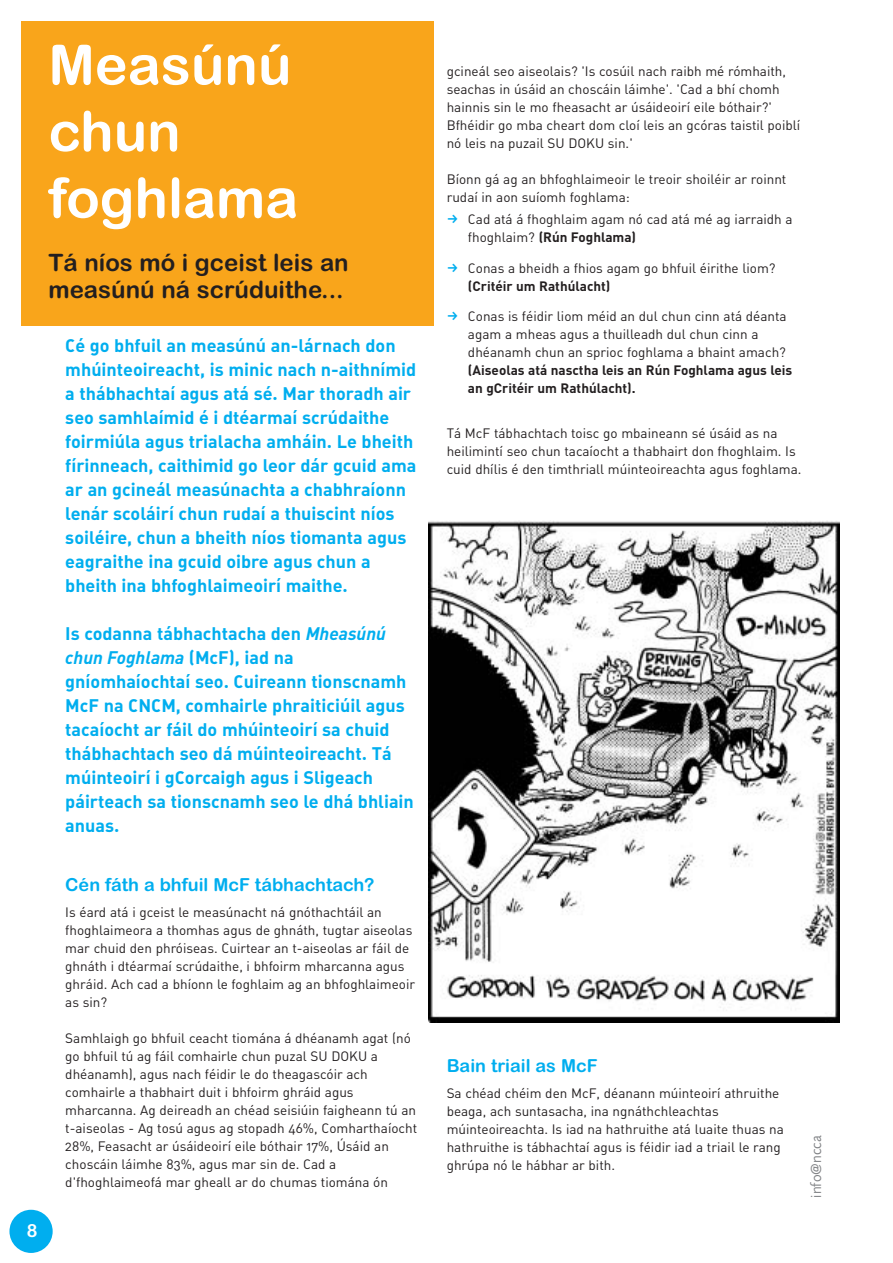
<style>
.page{position:relative;width:893px;height:1263px;background:#fff}
.page>*{position:absolute;margin:0;border:0;box-sizing:border-box;transform-origin:0 0}
.t1{font:55.5px/66.6px "Arial Rounded MT Bold";color:#fff}
.t2{font:24px/27px "Arial Rounded MT Bold";color:#231f20}
.t3{font:18px/24px "DIN Bold Alternate";color:#00aeef}
.t4{font:18px "Arial Rounded MT Bold";color:#00aeef}
.t5{font:italic 700 18px "DIN";color:#00aeef}
.t6{font:18px "Arial Rounded MT Bold";color:#fff}
.t7{font:15px "Foundry Sans";color:#808285}
.t8{font:13.5px/18px "DIN Regular Alternate";color:#231f20}
.t9{font:700 13.5px/18px "DIN";color:#231f20}
.s1{font-family:"DIN";font-weight:700;font-style:italic}
.s2{font-family:"DIN Bold Alternate";font-weight:400;font-style:normal}
.s3{font-family:"FF Dingbests";font-size:15px;color:#00aeef}
.s4{font-family:"DIN Regular Alternate";font-weight:400}
</style>
<div class="page">
<div style="left:9px;top:1210px;width:44px;height:43px;background:#00aeef;border-radius:50%"></div>
<div style="left:21px;top:21px;width:413px;height:305px;background:#f9a51b"></div>
<img style="left:428px;top:521px;width:411px;height:501px">
<h1 class="t1" style="left:48px;top:37px;width:251px">Measúnú chun foghlama</h1>
<h2 class="t2" style="left:48px;top:251px;width:302px">Tá níos mó i gceist leis an measúnú ná scrúduithe...</h2>
<p class="t3" style="left:65px;top:335px;width:353px">Cé go bhfuil an measúnú an-lárnach don mhúinteoireacht, is minic nach n-aithnímid a thábhachtaí agus atá sé. Mar thoradh air seo samhlaímid é i dtéarmaí scrúdaithe foirmiúla agus trialacha amháin. Le bheith fírinneach, caithimid go leor dár gcuid ama ar an gcineál measúnachta a chabhraíonn lenár scoláirí chun rudaí a thuiscint níos soiléire, chun a bheith níos tiomanta agus eagraithe ina gcuid oibre agus chun a bheith ina bhfoghlaimeoirí maithe.</p>
<h3 class="t3" style="left:65px;top:623px;width:322px">Is codanna tábhachtacha den <span class="s1">Mheasúnú</span></h3>
<h3 class="t5" style="left:65px;top:651px;width:230px">chun Foghlama <span class="s2">(McF), iad na</span></h3>
<p class="t3" style="left:65px;top:671px;width:350px">gníomhaíochtaí seo. Cuireann tionscnamh McF na CNCM, comhairle phraiticiúil agus tacaíocht ar fáil do mhúinteoirí sa chuid thábhachtach seo dá múinteoireacht. Tá múinteoirí i gCorcaigh agus i Sligeach páirteach sa tionscnamh seo le dhá bhliain anuas.</p>
<h3 class="t6" style="left:27px;top:1224px;width:12px">8</h3>
<h3 class="t4" style="left:65px;top:877px;width:311px">Cén fáth a bhfuil McF tábhachtach?</h3>
<p class="t8" style="left:65px;top:905px;width:351px">Is éard atá i gceist le measúnacht ná gnóthachtáil an fhoghlaimeora a thomhas agus de ghnáth, tugtar aiseolas mar chuid den phróiseas. Cuirtear an t-aiseolas ar fáil de ghnáth i dtéarmaí scrúdaithe, i bhfoirm mharcanna agus ghráid. Ach cad a bhíonn le foghlaim ag an bhfoghlaimeoir as sin?</p>
<p class="t8" style="left:65px;top:1031px;width:353px">Samhlaigh go bhfuil ceacht tiomána á dhéanamh agat (nó go bhfuil tú ag fáil comhairle chun puzal SU DOKU a dhéanamh), agus nach féidir le do theagascóir ach comhairle a thabhairt duit i bhfoirm ghráid agus mharcanna. Ag deireadh an chéad seisiúin faigheann tú an t-aiseolas - Ag tosú agus ag stopadh 46%, Comharthaíocht 28%, Feasacht ar úsáideoirí eile bóthair 17%, Úsáid an choscáin láimhe 83%, agus mar sin de. Cad a d'fhoghlaimeofá mar gheall ar do chumas tiomána ón</p>
<p class="t8" style="left:446px;top:63px;width:355px">gcineál seo aiseolais? 'Is cosúil nach raibh mé rómhaith, seachas in úsáid an choscáin láimhe'. 'Cad a bhí chomh hainnis sin le mo fheasacht ar úsáideoirí eile bóthair?' Bfhéidir go mba cheart dom cloí leis an gcóras taistil poiblí nó leis na puzail SU DOKU sin.'</p>
<p class="t8" style="left:446px;top:171px;width:341px">Bíonn gá ag an bhfoghlaimeoir le treoir shoiléir ar roinnt rudaí in aon suíomh foghlama:</p>
<p class="t8" style="left:446px;top:212px;width:347px"><span class="s3">f</span> Cad atá á fhoghlaim agam nó cad atá mé ag iarraidh a</p>
<p class="t9" style="left:468px;top:229px;width:170px"><span class="s4">fhoghlaim?</span> (Rún Foghlama)</p>
<p class="t8" style="left:446px;top:260px;width:330px"><span class="s3">f</span> Conas a bheidh a fhios agam go bhfuil éirithe liom?</p>
<p class="t9" style="left:468px;top:278px;width:144px">(Critéir um Rathúlacht)</p>
<p class="t8" style="left:468px;top:309px;width:320px;text-indent:-21px"><span class="s3">f</span> Conas is féidir liom méid an dul chun cinn atá déanta agam a mheas agus a thuilleadh dul chun cinn a dhéanamh chun an sprioc foghlama a bhaint amach?</p>
<p class="t9" style="left:468px;top:363px;width:326px">(Aiseolas atá nasctha leis an Rún Foghlama agus leis an gCritéir um Rathúlacht).</p>
<p class="t8" style="left:446px;top:426px;width:356px">Tá McF tábhachtach toisc go mbaineann sé úsáid as na heilimintí seo chun tacaíocht a thabhairt don fhoghlaim. Is cuid dhílis é den timthriall múinteoireachta agus foghlama.</p>
<h3 class="t4" style="left:446px;top:1058px;width:152px">Bain triail as McF</h3>
<p class="t8" style="left:446px;top:1086px;width:339px">Sa chéad chéim den McF, déanann múinteoirí athruithe beaga, ach suntasacha, ina ngnáthchleachtas múinteoireachta. Is iad na hathruithe atá luaite thuas na hathruithe is tábhachtaí agus is féidir iad a triail le rang ghrúpa nó le hábhar ar bith.</p>
<p class="t7" style="left:810px;top:1198px;width:64px;rotate:-90deg">info@ncca</p>
</div>
